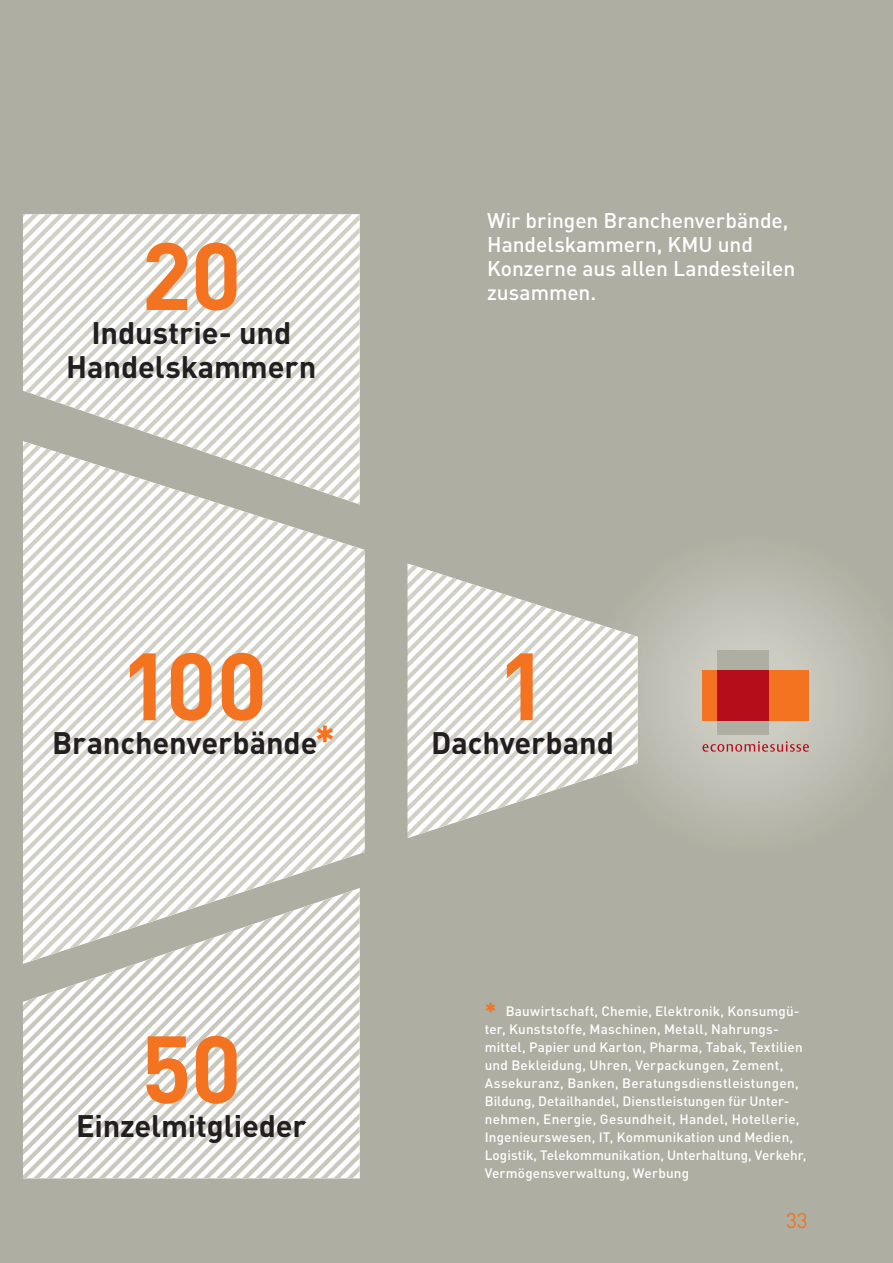
<style>
.page{position:relative;width:893px;height:1263px;background:#aeaea2}
.page>*{position:absolute;margin:0;border:0;box-sizing:border-box;transform-origin:0 0}
.t1{font:700 93.9px "DIN";letter-spacing:-.015em;color:#f47321}
.t2{font:700 30.75px/34.2px "DIN";letter-spacing:-.005em;color:#231f20;text-align:center}
.t3{font:500 21px/24px "DIN";letter-spacing:-.005em;color:#fff}
.t4{font:21px "DIN";color:#f47321}
.t5{font:500 13.5px/18px "DIN";letter-spacing:.015em;color:#fff}
.s1{font-size:42.75px;color:#f47321}
.s2{font-weight:700;font-size:24px;color:#f47321}
</style>
<div class="page">
<svg style="left:638px;top:570px;width:238px;height:250px"></svg>
<div style="left:769px;top:670px;width:40px;height:51px;background:#f47321"></div>
<div style="left:702px;top:670px;width:16px;height:51px;background:#f47321"></div>
<div style="left:718px;top:721px;width:51px;height:14px;background:#aeaea2"></div>
<div style="left:718px;top:650px;width:51px;height:20px;background:#aeaea2"></div>
<div style="left:718px;top:670px;width:51px;height:51px;background:#b50e1a"></div>
<svg style="left:702px;top:741px;width:107px;height:11px"></svg>
<svg style="left:30px;top:568px;width:398px;height:320px;background:#e9e9e4"></svg>
<svg style="left:49px;top:571px;width:389px;height:317px;background:#e9e9e5"></svg>
<svg style="left:69px;top:575px;width:379px;height:313px;background:#e9e9e5"></svg>
<svg style="left:88px;top:578px;width:369px;height:310px;background:#e9e9e5"></svg>
<svg style="left:108px;top:581px;width:359px;height:307px;background:#e9e9e4"></svg>
<svg style="left:127px;top:584px;width:350px;height:304px;background:#e9e9e5"></svg>
<svg style="left:146px;top:587px;width:341px;height:301px;background:#e9e9e5"></svg>
<svg style="left:166px;top:590px;width:331px;height:298px;background:#e9e9e5"></svg>
<svg style="left:185px;top:594px;width:322px;height:294px;background:#e9e9e4"></svg>
<svg style="left:205px;top:597px;width:312px;height:291px;background:#e9e9e5"></svg>
<svg style="left:224px;top:600px;width:303px;height:288px;background:#e9e9e5"></svg>
<svg style="left:243px;top:603px;width:294px;height:285px"></svg>
<svg style="left:263px;top:606px;width:284px;height:279px"></svg>
<svg style="left:282px;top:609px;width:275px;height:270px"></svg>
<svg style="left:302px;top:612px;width:264px;height:261px"></svg>
<svg style="left:321px;top:616px;width:255px;height:250px"></svg>
<svg style="left:340px;top:619px;width:246px;height:241px"></svg>
<svg style="left:360px;top:622px;width:236px;height:232px"></svg>
<svg style="left:407px;top:625px;width:199px;height:222px"></svg>
<svg style="left:407px;top:628px;width:209px;height:213px"></svg>
<svg style="left:418px;top:631px;width:220px;height:204px"></svg>
<svg style="left:23px;top:214px;width:337px;height:496px;background:#e3e3de"></svg>
<svg style="left:72px;top:891px;width:288px;height:46px"></svg>
<svg style="left:85px;top:904px;width:275px;height:33px"></svg>
<svg style="left:98px;top:917px;width:262px;height:20px"></svg>
<svg style="left:111px;top:930px;width:249px;height:7px"></svg>
<svg style="left:23px;top:937px;width:337px;height:242px;background:#e2e2dd"></svg>
<div style="left:365px;top:201px;width:42px;height:1015px;background:#aeaea2"></div>
<h1 class="t1" style="left:141px;top:212px;width:102px">20</h1>
<h2 class="t2" style="left:66px;top:315px;width:252px">Industrie- und<br>Handelskammern</h2>
<h3 class="t3" style="left:487px;top:208px;width:310px">Wir bringen Branchenverbände,<br>Handelskammern, KMU und<br>Konzerne aus allen Landesteilen zusammen.</h3>
<h1 class="t1" style="left:120px;top:622px;width:149px">100</h1>
<h2 class="t2" style="left:52px;top:725px;width:285px">Branchenverbände<span class="s1">*</span></h2>
<h1 class="t1" style="left:141px;top:1005px;width:102px">50</h1>
<h2 class="t2" style="left:76px;top:1108px;width:232px">Einzelmitglieder</h2>
<h1 class="t1" style="left:497px;top:622px;width:52px">1</h1>
<h2 class="t2" style="left:431px;top:725px;width:184px">Dachverband</h2>
<p class="t5" style="left:485px;top:1001px;width:323px"><span class="s2">*</span> Bauwirtschaft, Chemie, Elektronik, Konsumgü&shy;ter, Kunststoffe, Maschinen, Metall, Nahrungs&shy;mittel, Papier und Karton, Pharma, Tabak, Textilien und Bekleidung, Uhren, Verpackungen, Zement, Assekuranz, Banken, Beratungsdienstleistungen, Bildung, Detailhandel, Dienstleistungen für Unter - nehmen, Energie, Gesundheit, Handel, Hotellerie, Ingenieurswesen, IT, Kommunikation und Medien, Logistik, Telekommunikation, Unterhaltung, Ver kehr, Vermögensverwaltung, Werbung</p>
<h3 class="t4" style="left:786px;top:1206px;width:23px">33</h3>
</div>
